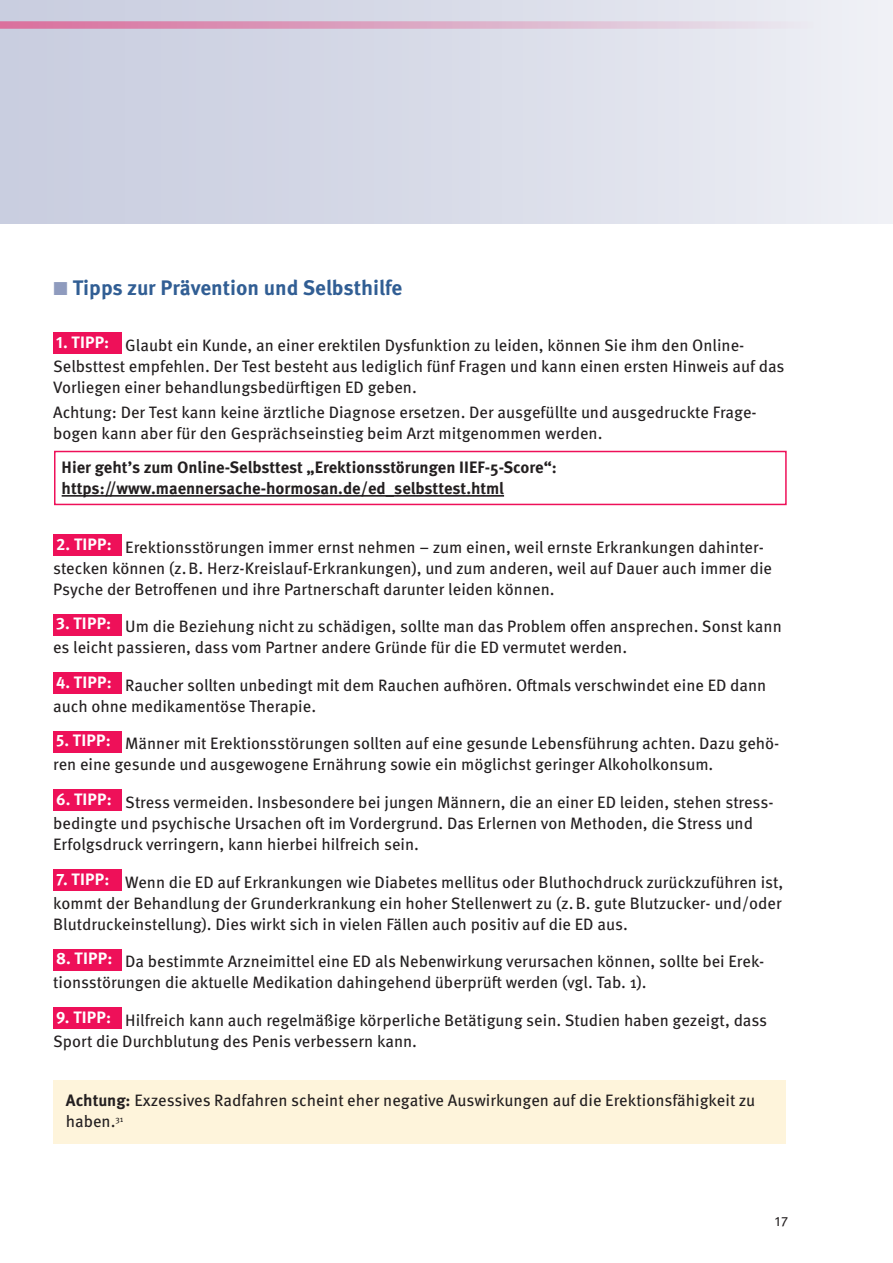
<style>
.page{position:relative;width:893px;height:1263px;background:#fff}
.page>*{position:absolute;margin:0;border:0;box-sizing:border-box;transform-origin:0 0}
.t1{font:700 21px "Meta Pro";color:#315e94}
.t2{font:16.5px/21px "Meta Pro";color:#231f20}
.t3{font:700 16.5px/21px "Meta Pro";color:#231f20}
.t4{font:13.5px "Meta Pro";color:#231f20}
.s1{font-family:"Suisse Intl";font-weight:600;font-size:24px;color:#8f9bbe}
.s2{font-weight:700}
</style>
<div class="page">
<div style="left:0;top:0;width:893px;height:224px;background:linear-gradient(to right,#c6cbde,#edeff4)"></div>
<svg style="left:0;top:21px;width:814px;height:8px"></svg>
<hr style="left:62px;top:495px;width:442px;height:2px;background:#231f20">
<div style="left:53px;top:1081px;width:733px;height:63px;background:#fef4db"></div>
<div style="left:53px;top:333px;width:68px;height:21px;background:#ee1059"></div>
<div style="left:53px;top:534px;width:68px;height:21px;background:#ee1059"></div>
<div style="left:53px;top:614px;width:68px;height:21px;background:#ee1059"></div>
<div style="left:53px;top:672px;width:68px;height:22px;background:#ee1059"></div>
<div style="left:53px;top:731px;width:68px;height:21px;background:#ee1059"></div>
<div style="left:53px;top:790px;width:68px;height:21px;background:#ee1059"></div>
<div style="left:53px;top:869px;width:68px;height:22px;background:#ee1059"></div>
<div style="left:53px;top:949px;width:68px;height:21px;background:#ee1059"></div>
<div style="left:53px;top:1007px;width:68px;height:22px;background:#ee1059"></div>
<div style="left:54px;top:451px;width:733px;height:54px;border:2px solid #ee1059"></div>
<p class="t1" style="left:53px;top:271px;width:351px"><span class="s1">■</span> Tipps zur Prävention und Selbsthilfe</p>
<p class="t2" style="left:53px;top:333px;width:733px"><sup>1.</sup> <sup>TIPP:</sup> Glaubt ein Kunde, an einer erektilen Dysfunktion zu leiden, können Sie ihm den Online-<br>Selbsttest empfehlen. Der Test besteht aus lediglich fünf Fragen und kann einen ersten Hinweis auf das<br>Vorliegen einer behandlungsbedürftigen ED geben.</p>
<p class="t2" style="left:53px;top:401px;width:705px">Achtung: Der Test kann keine ärztliche Diagnose ersetzen. Der ausgefüllte und ausgedruckte Frage&shy;bogen kann aber für den Gesprächseinstieg beim Arzt mitgenommen werden.</p>
<p class="t3" style="left:62px;top:456px;width:497px">Hier geht’s zum Online-Selbsttest „Erektionsstörungen IIEF-5-Score“: https://www.maennersache-hormosan.de/ed_selbsttest.html</p>
<p class="t2" style="left:53px;top:535px;width:720px"><sup>2.</sup> <sup>TIPP:</sup> Erektionsstörungen immer ernst nehmen – zum einen, weil ernste Erkrankungen dahinter&shy;stecken können (z.B. Herz-Kreislauf-Erkrankungen), und zum anderen, weil auf Dauer auch immer die<br>Psyche der Betroffenen und ihre Partnerschaft darunter leiden können.</p>
<p class="t2" style="left:53px;top:615px;width:730px"><sup>3.</sup> <sup>TIPP:</sup> Um die Beziehung nicht zu schädigen, sollte man das Problem offen ansprechen. Sonst kann es leicht passieren, dass vom Partner andere Gründe für die ED vermutet werden.</p>
<p class="t2" style="left:53px;top:673px;width:715px"><sup>4.</sup> <sup>TIPP:</sup> Raucher sollten unbedingt mit dem Rauchen aufhören. Oftmals verschwindet eine ED dann auch ohne medikamentöse Therapie.</p>
<p class="t2" style="left:53px;top:732px;width:728px"><sup>5.</sup> <sup>TIPP:</sup> Männer mit Erektionsstörungen sollten auf eine gesunde Lebensführung achten. Dazu gehö&shy;ren eine gesunde und ausgewogene Ernährung sowie ein möglichst geringer Alkoholkonsum.</p>
<p class="t2" style="left:53px;top:791px;width:722px"><sup>6.</sup> <sup>TIPP:</sup> Stress vermeiden. Insbesondere bei jungen Männern, die an einer ED leiden, stehen stress&shy;bedingte und psychische Ursachen oft im Vordergrund. Das Erlernen von Methoden, die Stress und<br>Erfolgsdruck verringern, kann hierbei hilfreich sein.</p>
<p class="t2" style="left:53px;top:870px;width:732px;text-align:justify"><sup>7.</sup> <sup>TIPP:</sup> Wenn die ED auf Erkrankungen wie Diabetes mellitus oder Bluthochdruck zurückzuführen ist, kommt der Behandlung der Grunderkrankung ein hoher Stellenwert zu (z.B. gute Blutzucker- und/oder Blutdruckeinstellung). Dies wirkt sich in vielen Fällen auch positiv auf die ED aus.</p>
<p class="t2" style="left:53px;top:950px;width:713px"><sup>8.</sup> <sup>TIPP:</sup> Da bestimmte Arzneimittel eine ED als Nebenwirkung verursachen können, sollte bei Erek&shy;tionsstörungen die aktuelle Medikation dahingehend überprüft werden (vgl. Tab. 1).</p>
<p class="t2" style="left:53px;top:1008px;width:716px"><sup>9.</sup> <sup>TIPP:</sup> Hilfreich kann auch regelmäßige körperliche Betätigung sein. Studien haben gezeigt, dass<br>Sport die Durchblutung des Penis verbessern kann.</p>
<p class="t2" style="left:66px;top:1088px;width:691px"><span class="s2">Achtung:</span> Exzessives Radfahren scheint eher negative Auswirkungen auf die Erektionsfähigkeit zu haben.<sup>31</sup></p>
<p class="t4" style="left:775px;top:1211px;width:15px">17</p>
</div>
